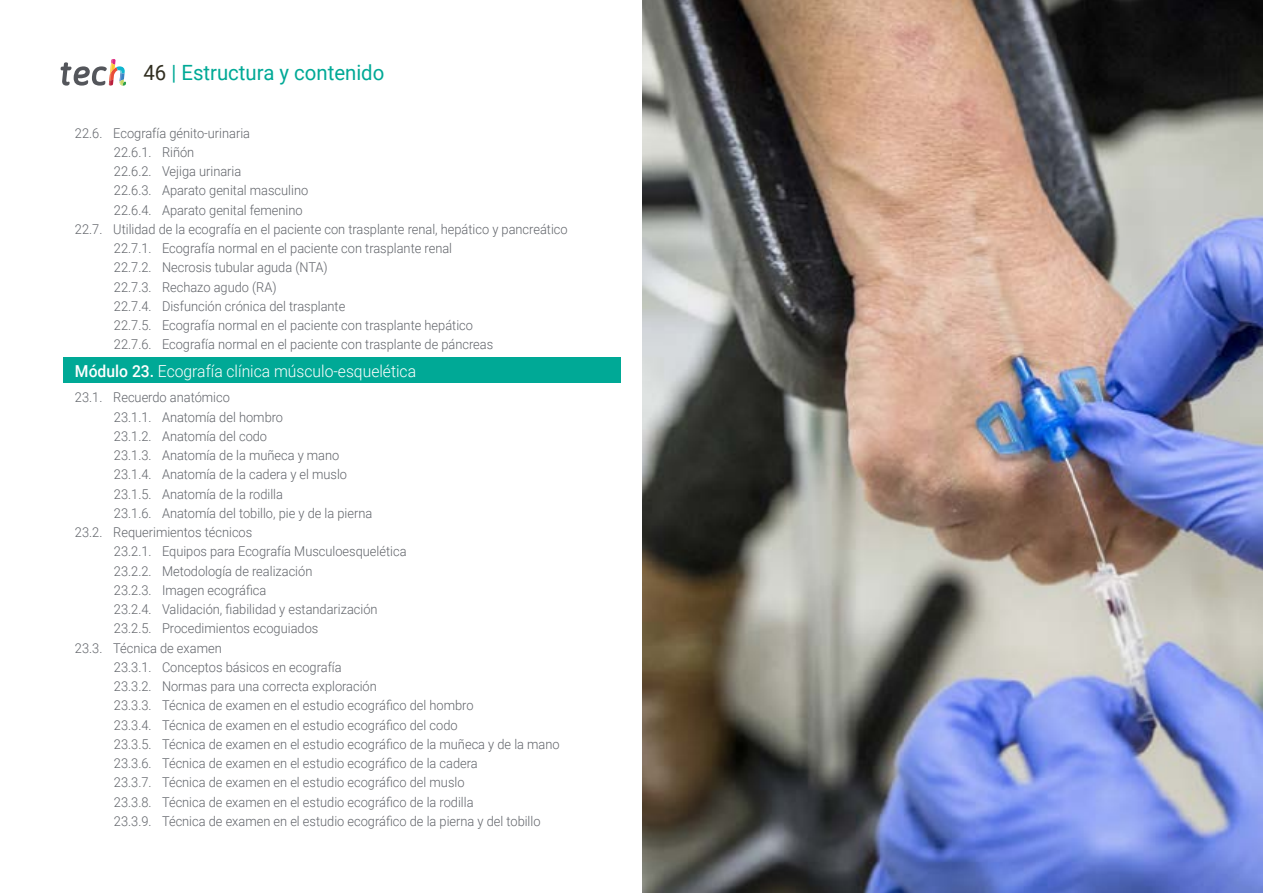
<style>
.page{position:relative;width:1263px;height:893px;background:#fff}
.page>*{position:absolute;margin:0;border:0;box-sizing:border-box;transform-origin:0 0}
.t1{font:21px "Roboto";color:#00a996}
.t2{font:300 16.5px "Roboto";color:#fff;scale:.95 1}
.t3{font:300 13.5px "Roboto";color:#61646a;scale:.95 1}
.s1{color:#312e20}
.s2{font-weight:500}
</style>
<div class="page">
<svg style="left:61px;top:59px;width:65px;height:27px"></svg>
<div style="left:64px;top:358px;width:557px;height:25px;background:#00a996"></div>
<img style="left:642px;top:0;width:621px;height:893px">
<h1 class="t1" style="left:144px;top:57px;width:242px"><span class="s1">46</span> | Estructura y contenido</h1>
<p class="t3" style="left:75px;top:123px;width:186px">22.6. Ecografía génito-urinaria</p>
<p class="t3" style="left:114px;top:143px;width:86px">22.6.1. Riñón</p>
<p class="t3" style="left:114px;top:162px;width:136px">22.6.2. Vejiga urinaria</p>
<p class="t3" style="left:114px;top:181px;width:206px">22.6.3. Aparato genital masculino</p>
<p class="t3" style="left:114px;top:200px;width:200px">22.6.4. Aparato genital femenino</p>
<p class="t3" style="left:75px;top:220px;width:520px">22.7. Utilidad de la ecografía en el paciente con trasplante renal, hepático y pancreático</p>
<p class="t3" style="left:114px;top:239px;width:357px">22.7.1. Ecografía normal en el paciente con trasplante renal</p>
<p class="t3" style="left:114px;top:258px;width:226px">22.7.2. Necrosis tubular aguda (NTA)</p>
<p class="t3" style="left:114px;top:277px;width:173px">22.7.3. Rechazo agudo (RA)</p>
<p class="t3" style="left:114px;top:297px;width:245px">22.7.4. Disfunción crónica del trasplante</p>
<p class="t3" style="left:114px;top:316px;width:379px">22.7.5. Ecografía normal en el paciente con trasplante hepático</p>
<p class="t3" style="left:114px;top:335px;width:401px">22.7.6. Ecografía normal en el paciente con trasplante de páncreas</p>
<p class="t2" style="left:75px;top:359px;width:361px"><span class="s2">Módulo 23.</span> Ecografía clínica músculo-esquelética</p>
<p class="t3" style="left:75px;top:388px;width:165px">23.1. Recuerdo anatómico</p>
<p class="t3" style="left:114px;top:407px;width:180px">23.1.1. Anatomía del hombro</p>
<p class="t3" style="left:114px;top:426px;width:163px">23.1.2. Anatomía del codo</p>
<p class="t3" style="left:114px;top:446px;width:239px">23.1.3. Anatomía de la muñeca y mano</p>
<p class="t3" style="left:114px;top:465px;width:247px">23.1.4. Anatomía de la cadera y el muslo</p>
<p class="t3" style="left:114px;top:484px;width:179px">23.1.5. Anatomía de la rodilla</p>
<p class="t3" style="left:114px;top:503px;width:273px">23.1.6. Anatomía del tobillo, pie y de la pierna</p>
<p class="t3" style="left:75px;top:523px;width:188px">23.2. Requerimientos técnicos</p>
<p class="t3" style="left:114px;top:542px;width:309px">23.2.1. Equipos para Ecografía Musculoesquelética</p>
<p class="t3" style="left:114px;top:561px;width:210px">23.2.2. Metodología de realización</p>
<p class="t3" style="left:114px;top:580px;width:162px">23.2.3. Imagen ecográfica</p>
<p class="t3" style="left:114px;top:600px;width:279px">23.2.4. Validación, fiabilidad y estandarización</p>
<p class="t3" style="left:114px;top:619px;width:217px">23.2.5. Procedimientos ecoguiados</p>
<p class="t3" style="left:75px;top:638px;width:156px">23.3. Técnica de examen</p>
<p class="t3" style="left:114px;top:657px;width:241px">23.3.1. Conceptos básicos en ecografía</p>
<p class="t3" style="left:114px;top:677px;width:278px">23.3.2. Normas para una correcta exploración</p>
<p class="t3" style="left:114px;top:696px;width:380px">23.3.3. Técnica de examen en el estudio ecográfico del hombro</p>
<p class="t3" style="left:114px;top:715px;width:363px">23.3.4. Técnica de examen en el estudio ecográfico del codo</p>
<p class="t3" style="left:114px;top:734px;width:471px">23.3.5. Técnica de examen en el estudio ecográfico de la muñeca y de la mano</p>
<p class="t3" style="left:114px;top:754px;width:384px">23.3.6. Técnica de examen en el estudio ecográfico de la cadera</p>
<p class="t3" style="left:114px;top:773px;width:370px">23.3.7. Técnica de examen en el estudio ecográfico del muslo</p>
<p class="t3" style="left:114px;top:792px;width:380px">23.3.8. Técnica de examen en el estudio ecográfico de la rodilla</p>
<p class="t3" style="left:114px;top:811px;width:450px">23.3.9. Técnica de examen en el estudio ecográfico de la pierna y del tobillo</p>
</div>
